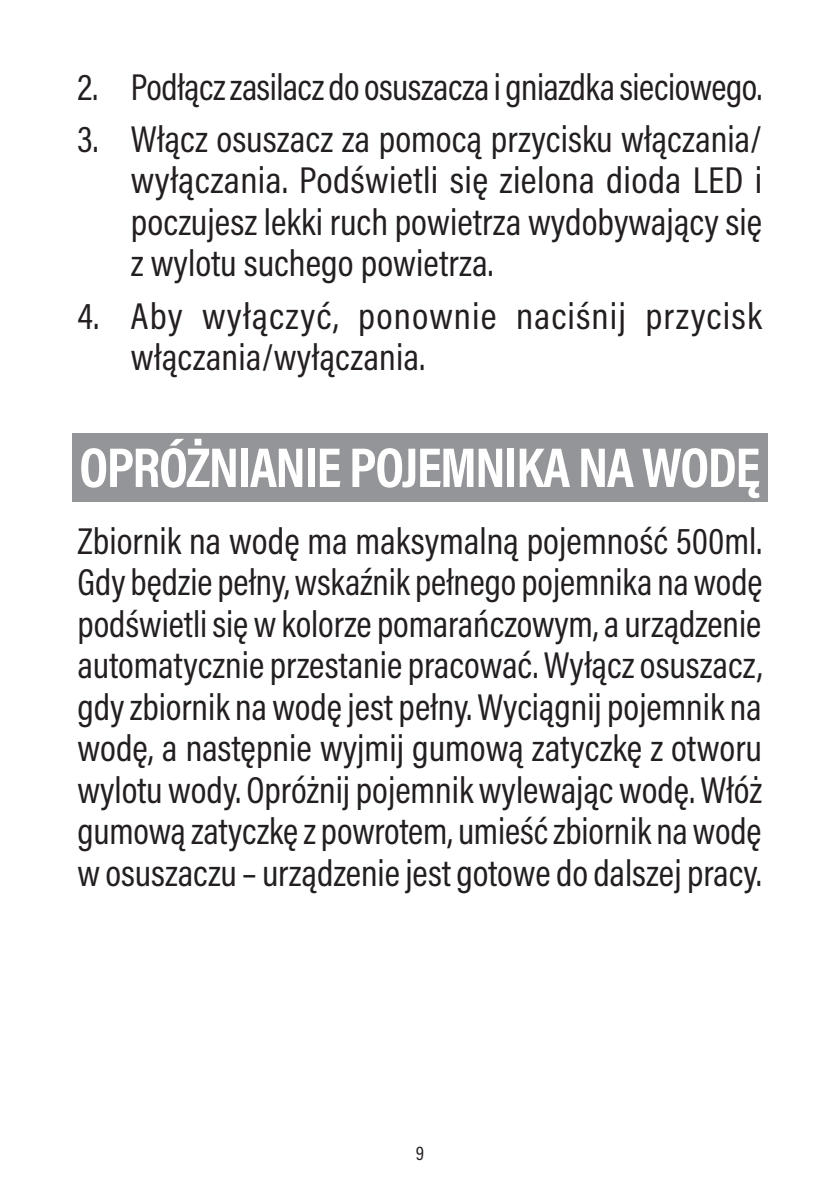
<style>
.page{position:relative;width:840px;height:1191px;background:#fff}
.page>*{position:absolute;margin:0;border:0;box-sizing:border-box;transform-origin:0 0}
.naglowek{font:700 56.6px "Acumin Pro Cond";letter-spacing:-.025em;color:#fff}
.txt02_mały{font:37.8px/41.4px "Acumin Pro Cond";color:#231f20;text-align:justify}
.txt02_mały-2{font:37.8px/41.4px "Acumin Pro Cond";letter-spacing:.03em;color:#231f20}
.t1{font:20px "Acumin Pro Cond";color:#231f20}
</style>
<div class="page">
<div style="left:72px;top:433px;width:695px;height:69px;background:#939598"></div>
<p class="txt02_mały" style="left:77px;top:65px;width:686px">2. Podłącz zasilacz do osuszacza i gniazdka sieciowego.</p>
<p class="txt02_mały" style="left:131px;top:117px;width:632px;text-indent:-53px">3. Włącz osuszacz za pomocą przycisku włączania/ wyłączania. Podświetli się zielona dioda LED i poczujesz lekki ruch powietrza wydobywający się z wylotu suchego powietrza.</p>
<p class="txt02_mały-2" style="left:131px;top:294px;width:632px;text-indent:-53px">4. Aby wyłączyć, ponownie naciśnij przycisk włączania/wyłączania.</p>
<p class="naglowek" style="left:79px;top:430px;width:682px">OPRÓŻNIANIE POJEMNIKA NA WODĘ</p>
<p class="txt02_mały" style="left:77px;top:519px;width:686px">Zbiornik na wodę ma maksymalną pojemność 500ml.<br>Gdy będzie pełny, wskaźnik pełnego pojemnika na wodę podświetli się w kolorze pomarańczowym, a urządzenie automatycznie przestanie pracować. Wyłącz osuszacz, gdy zbiornik na wodę jest pełny. Wyciągnij pojemnik na wodę, a następnie wyjmij gumową zatyczkę z otworu wylotu wody. Opróżnij pojemnik wylewając wodę. Włóż gumową zatyczkę z powrotem, umieść zbiornik na wodę w osuszaczu – urządzenie jest gotowe do dalszej pracy.</p>
<p class="t1" style="left:415px;top:1140px;width:10px">9</p>
</div>
